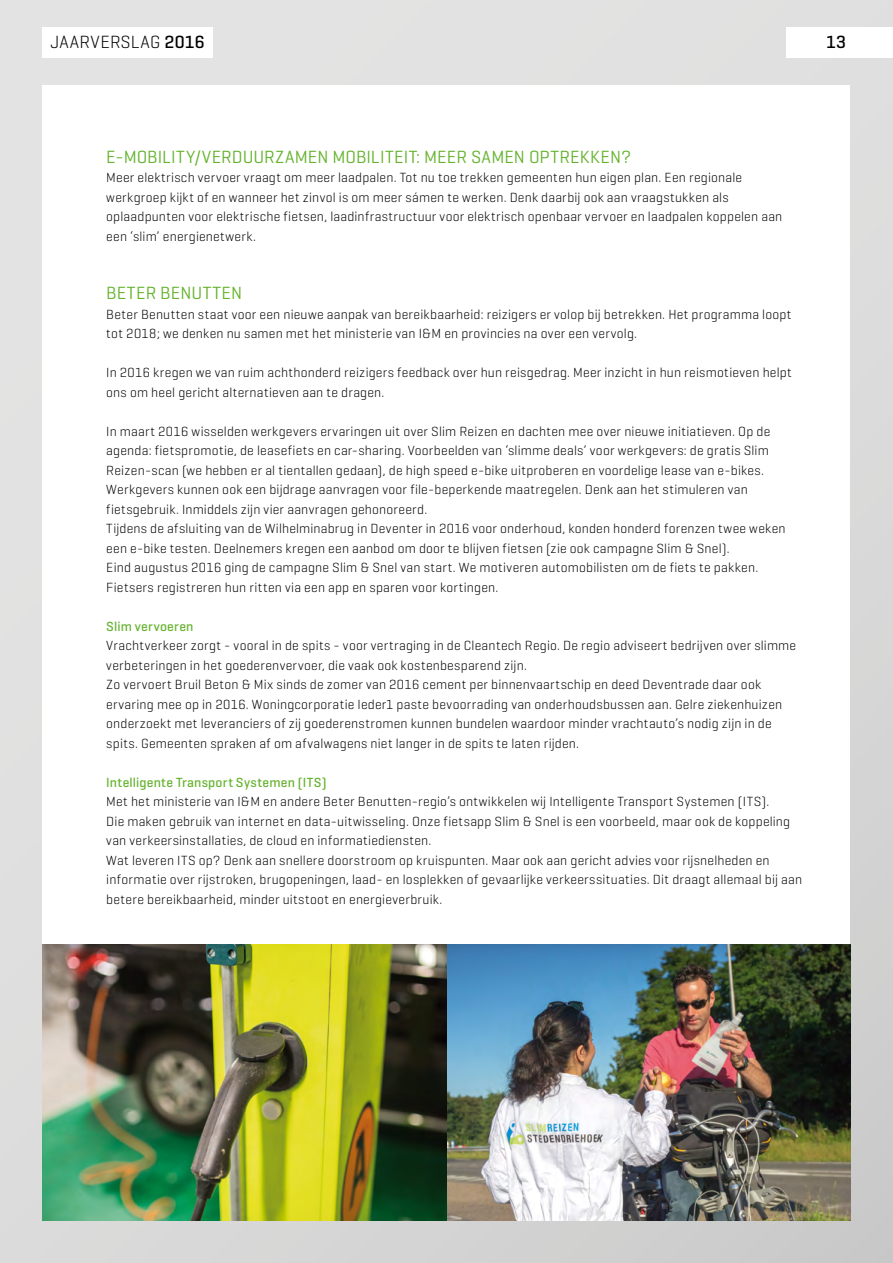
<style>
.page{position:relative;width:893px;height:1263px;background:#fff}
.page>*{position:absolute;margin:0;border:0;box-sizing:border-box;transform-origin:0 0}
.TK{font:18px "Geogrotesque";letter-spacing:.01em;color:#65b32e}
.t1{font:300 18px "Geogrotesque";letter-spacing:.02em;color:#000}
.t2{font:500 18px "Geogrotesque";color:#000}
.PT{font:300 13.5px/19.5px "Geogrotesque";letter-spacing:.015em;color:#000}
.TK_vet{font:500 13.5px "Geogrotesque";letter-spacing:.015em;color:#65b32e}
.s1{font-weight:500}
</style>
<div class="page">
<div style="left:0;top:0;width:893px;height:1263px;background:linear-gradient(to bottom,#e6e5e6,#cfd0cf)"></div>
<hr style="left:0;top:0;width:1px;height:1263px;background:#e2e2e1">
<div style="left:43px;top:85px;width:807px;height:1135px;background:#fff"></div>
<div style="left:43px;top:27px;width:170px;height:31px;background:#fff"></div>
<div style="left:787px;top:27px;width:106px;height:31px;background:#fff"></div>
<img style="left:446px;top:944px;width:404px;height:276px">
<img style="left:43px;top:944px;width:403px;height:276px">
<h1 class="t1" style="left:50px;top:31px;width:156px">JAARVERSLAG <span class="s1">2016</span></h1>
<h1 class="t2" style="left:826px;top:31px;width:22px">13</h1>
<p class="TK" style="left:106px;top:145px;width:526px">E-MOBILITY/VERDUURZAMEN MOBILITEIT: MEER SAMEN OPTREKKEN?</p>
<p class="PT" style="left:106px;top:168px;width:637px">Meer elektrisch vervoer vraagt om meer laadpalen. Tot nu toe trekken gemeenten hun eigen plan. Een regionale</p>
<p class="PT" style="left:106px;top:187px;width:677px">werkgroep kijkt of en wanneer het zinvol is om meer sámen te werken. Denk daarbij ook aan vraagstukken als oplaadpunten voor elektrische fietsen, laadinfrastructuur voor elektrisch openbaar vervoer en laadpalen koppelen aan een ‘slim’ energienetwerk.</p>
<p class="TK" style="left:106px;top:282px;width:137px">BETER BENUTTEN</p>
<p class="PT" style="left:106px;top:304px;width:687px">Beter Benutten staat voor een nieuwe aanpak van bereikbaarheid: reizigers er volop bij betrekken. Het programma loopt tot 2018; we denken nu samen met het ministerie van I&amp;M en provincies na over een vervolg.</p>
<p class="PT" style="left:106px;top:363px;width:687px">In 2016 kregen we van ruim achthonderd reizigers feedback over hun reisgedrag. Meer inzicht in hun reismotieven helpt ons om heel gericht alternatieven aan te dragen.</p>
<p class="PT" style="left:106px;top:421px;width:665px;text-align:justify">In maart 2016 wisselden werkgevers ervaringen uit over Slim Reizen en dachten mee over nieuwe initiatieven. Op de agenda: fietspromotie, de leasefiets en car-sharing. Voorbeelden van ‘slimme deals’ voor werkgevers: de gratis Slim Reizen-scan (we hebben er al tientallen gedaan), de high speed e-bike uitproberen en voordelige lease van e-bikes.</p>
<p class="PT" style="left:106px;top:480px;width:643px">Werkgevers kunnen ook een bijdrage aanvragen voor file-beperkende maatregelen. Denk aan het stimuleren van fietsgebruik. Inmiddels zijn vier aanvragen gehonoreerd.</p>
<p class="PT" style="left:106px;top:519px;width:681px">Tijdens de afsluiting van de Wilhelminabrug in Deventer in 2016 voor onderhoud, konden honderd forenzen twee weken een e-bike testen. Deelnemers kregen een aanbod om door te blijven fietsen (zie ook campagne Slim &amp; Snel).</p>
<p class="PT" style="left:106px;top:558px;width:653px">Eind augustus 2016 ging de campagne Slim &amp; Snel van start. We motiveren automobilisten om de fiets te pakken.<br>Fietsers registreren hun ritten via een app en sparen voor kortingen.</p>
<p class="TK_vet" style="left:106px;top:618px;width:89px">Slim vervoeren</p>
<p class="PT" style="left:106px;top:636px;width:691px">Vrachtverkeer zorgt - vooral in de spits - voor vertraging in de Cleantech Regio. De regio adviseert bedrijven over slimme verbeteringen in het goederenvervoer, die vaak ook kostenbesparend zijn.</p>
<p class="PT" style="left:106px;top:675px;width:677px">Zo vervoert Bruil Beton &amp; Mix sinds de zomer van 2016 cement per binnenvaartschip en deed Deventrade daar ook ervaring mee op in 2016. Woningcorporatie Ieder1 paste bevoorrading van onderhoudsbussen aan. Gelre ziekenhuizen onderzoekt met leveranciers of zij goederenstromen kunnen bundelen waardoor minder vrachtauto’s nodig zijn in de spits. Gemeenten spraken af om afvalwagens niet langer in de spits te laten rijden.</p>
<p class="TK_vet" style="left:106px;top:774px;width:222px">Intelligente Transport Systemen (ITS)</p>
<p class="PT" style="left:106px;top:792px;width:664px">Met het ministerie van I&amp;M en andere Beter Benutten-regio’s ontwikkelen wij Intelligente Transport Systemen (ITS).</p>
<p class="PT" style="left:106px;top:811px;width:685px">Die maken gebruik van internet en data-uitwisseling. Onze fietsapp Slim &amp; Snel is een voorbeeld, maar ook de koppeling van verkeersinstallaties, de cloud en informatiediensten.</p>
<p class="PT" style="left:106px;top:850px;width:697px">Wat leveren ITS op? Denk aan snellere doorstroom op kruispunten. Maar ook aan gericht advies voor rijsnelheden en informatie over rijstroken, brugopeningen, laad- en losplekken of gevaarlijke verkeerssituaties. Dit draagt allemaal bij aan betere bereikbaarheid, minder uitstoot en energieverbruik.</p>
</div>
